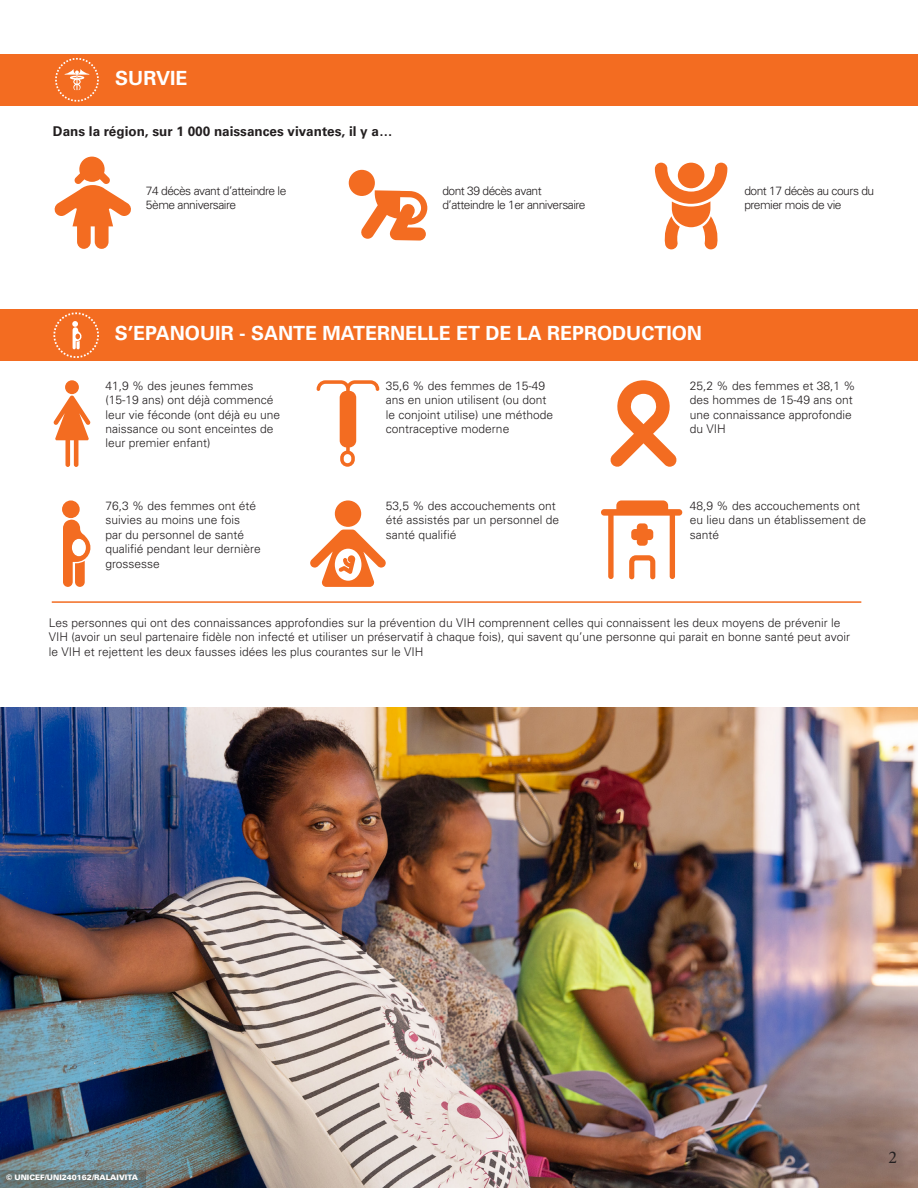
<style>
.page{position:relative;width:918px;height:1188px;background:#fff}
.page>*{position:absolute;margin:0;border:0;box-sizing:border-box;transform-origin:0 0}
.t1{font:19.5px "Univers LT 65 Bd";color:#fff}
.t2{font:18px "Minion Pro";color:#231f20}
.t3{font:13.5px "Univers LT 65 Bd";color:#231f20}
.t4{font:12px/14.4px "Univers LT 45 Lt";color:#231f20}
.t5{font:12px/14.4px "Univers LT 45 Lt";letter-spacing:-.04em;color:#231f20}
.t6{font:7.5px "Univers LT 75 Blk";color:#fff}
</style>
<div class="page">
<div style="left:0;top:309px;width:918px;height:52px;background:#f36c21"></div>
<div style="left:0;top:54px;width:918px;height:52px;background:#f36c21"></div>
<svg style="left:55px;top:58px;width:44px;height:44px"></svg>
<svg style="left:53px;top:312px;width:46px;height:46px"></svg>
<img style="left:0;top:708px;width:918px;height:480px">
<svg style="left:0;top:1170px;width:146px;height:18px;background:#657475"></svg>
<hr style="left:52px;top:601px;width:809px;height:2px;background:#f36c21">
<svg style="left:655px;top:163px;width:72px;height:86px"></svg>
<svg style="left:54px;top:157px;width:77px;height:92px"></svg>
<div style="left:349px;top:170px;width:26px;height:26px;background:#f36c21;border-radius:50%"></div>
<svg style="left:360px;top:190px;width:67px;height:51px"></svg>
<div style="left:65px;top:380px;width:14px;height:14px;background:#f36c21;border-radius:50%"></div>
<svg style="left:53px;top:396px;width:38px;height:71px"></svg>
<svg style="left:317px;top:380px;width:62px;height:87px"></svg>
<svg style="left:610px;top:380px;width:67px;height:87px"></svg>
<div style="left:62px;top:500px;width:18px;height:18px;background:#f36c21;border-radius:50%"></div>
<svg style="left:63px;top:519px;width:28px;height:68px"></svg>
<div style="left:72px;top:539px;width:14px;height:17px;background:#fff;border-radius:50%"></div>
<div style="left:335px;top:500px;width:26px;height:27px;background:#f36c21;border-radius:50%"></div>
<svg style="left:310px;top:530px;width:76px;height:57px"></svg>
<svg style="left:601px;top:500px;width:81px;height:79px"></svg>
<p class="t1" style="left:115px;top:66px;width:74px">SURVIE</p>
<p class="t3" style="left:53px;top:124px;width:341px">Dans la région, sur 1 000 naissances vivantes, il y a…</p>
<p class="t5" style="left:146px;top:183px;width:142px">74 décès avant d’atteindre le<br>5ème anniversaire</p>
<p class="t5" style="left:442px;top:183px;width:101px">dont 39 décès avant</p>
<p class="t5" style="left:442px;top:198px;width:145px">d’atteindre le 1er anniversaire</p>
<p class="t5" style="left:744px;top:183px;width:131px">dont 17 décès au cours du premier mois de vie</p>
<p class="t1" style="left:115px;top:322px;width:589px">S’EPANOUIR - SANTE MATERNELLE ET DE LA REPRODUCTION</p>
<p class="t4" style="left:105px;top:378px;width:176px">41,9 % des jeunes femmes (15-19 ans) ont déjà commencé leur vie féconde (ont déjà eu une naissance ou sont enceintes de leur premier enfant)</p>
<p class="t4" style="left:386px;top:378px;width:169px">35,6 % des femmes de 15-49 ans en union utilisent (ou dont le conjoint utilise) une méthode contraceptive moderne</p>
<p class="t4" style="left:690px;top:378px;width:167px">25,2 % des femmes et 38,1 % des hommes de 15-49 ans ont une connaissance approfondie du VIH</p>
<p class="t4" style="left:105px;top:499px;width:157px">76,3 % des femmes ont été suivies au moins une fois<br>par du personnel de santé qualifié pendant leur dernière grossesse</p>
<p class="t4" style="left:386px;top:499px;width:175px">53,5 % des accouchements ont été assistés par un personnel de santé qualifié</p>
<p class="t4" style="left:690px;top:499px;width:178px">48,9 % des accouchements ont eu lieu dans un établissement de santé</p>
<p class="t4" style="left:49px;top:616px;width:803px">Les personnes qui ont des connaissances approfondies sur la prévention du VIH comprennent celles qui connaissent les deux moyens de prévenir le<br>VIH (avoir un seul partenaire fidèle non infecté et utiliser un préservatif à chaque fois), qui savent qu’une personne qui parait en bonne santé peut avoir le VIH et rejettent les deux fausses idées les plus courantes sur le VIH</p>
<p class="t6" style="left:6px;top:1172px;width:133px">© UNICEF/UNI240162/RALAIVITA</p>
<p class="t2" style="left:888px;top:1145px;width:10px">2</p>
</div>
